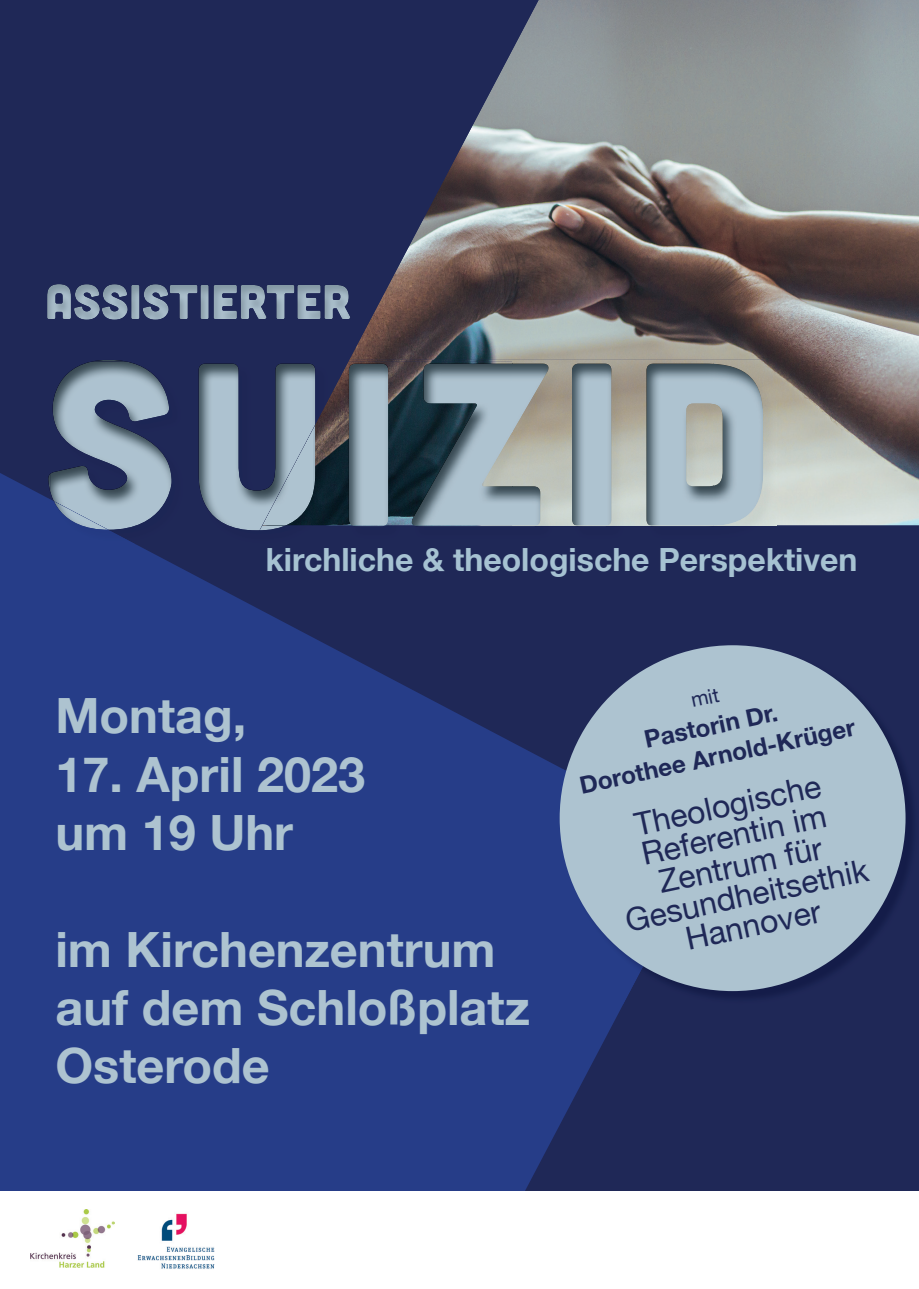
<style>
.page{position:relative;width:919px;height:1289px;background:#fff}
.page>*{position:absolute;margin:0;border:0;box-sizing:border-box;transform-origin:0 0}
.t1{font:700 48.6px/58.3px "Helvetica Neue";color:#adc3d0}
.t2{font:700 31.95px "Helvetica Neue";color:#a6c2d2}
.t3{font:31.8px/30.6px "Helvetica Neue";color:#1f2857;text-align:center}
.t4{font:700 24.3px/30.6px "Helvetica Neue";color:#1f2857;text-align:center}
</style>
<div class="page">
<div style="left:0;top:0;width:918px;height:1288px;background:#1f2857"></div>
<img style="left:538px;top:0;width:380px;height:525px">
<svg style="left:349px;top:2px;width:189px;height:358px"></svg>
<img style="left:47px;top:284px;width:303px;height:36px">
<svg style="left:0;top:473px;width:623px;height:718px;fill:#263d88"></svg>
<div style="left:0;top:1191px;width:918px;height:97px;background:#fff"></div>
<img style="left:259px;top:525px;width:517px;height:19px">
<img style="left:763px;top:362px;width:13px;height:163px">
<img style="left:135px;top:530px;width:124px;height:14px">
<img style="left:50px;top:530px;width:85px;height:14px">
<img style="left:349px;top:360px;width:414px;height:2px">
<img style="left:48px;top:498px;width:2px;height:32px">
<img style="left:348px;top:525px;width:415px;height:5px">
<img style="left:348px;top:362px;width:415px;height:163px">
<img style="left:50px;top:362px;width:298px;height:168px">
<img style="left:50px;top:499px;width:59px;height:31px">
<img style="left:561px;top:647px;width:351px;height:350px">
<img style="left:561px;top:768px;width:146px;height:236px">
<div style="left:559px;top:645px;width:346px;height:346px;background:#adc3d0;border-radius:50%"></div>
<img style="left:30px;top:1209px;width:84px;height:58px">
<img style="left:137px;top:1213px;width:78px;height:56px">
<p class="t2" style="left:265px;top:534px;width:593px">kirchliche &amp; theologische Perspektiven</p>
<p class="t1" style="left:55px;top:688px;width:192px">Montag,</p>
<p class="t1" style="left:55px;top:746px;width:311px">17. April 2023 um 19 Uhr</p>
<p class="t1" style="left:55px;top:921px;width:476px">im Kirchenzentrum auf dem Schloßplatz<br>Osterode</p>
<p class="t4" style="left:570px;top:740px;width:282px;rotate:-12deg">Pastorin Dr.<br>Dorothee Arnold-Krüger</p>
<p class="t3" style="left:604px;top:817px;width:249px;rotate:-12deg">Theologische<br>Referentin im<br>Zentrum für<br>Gesundheitsethik<br>Hannover</p>
</div>
